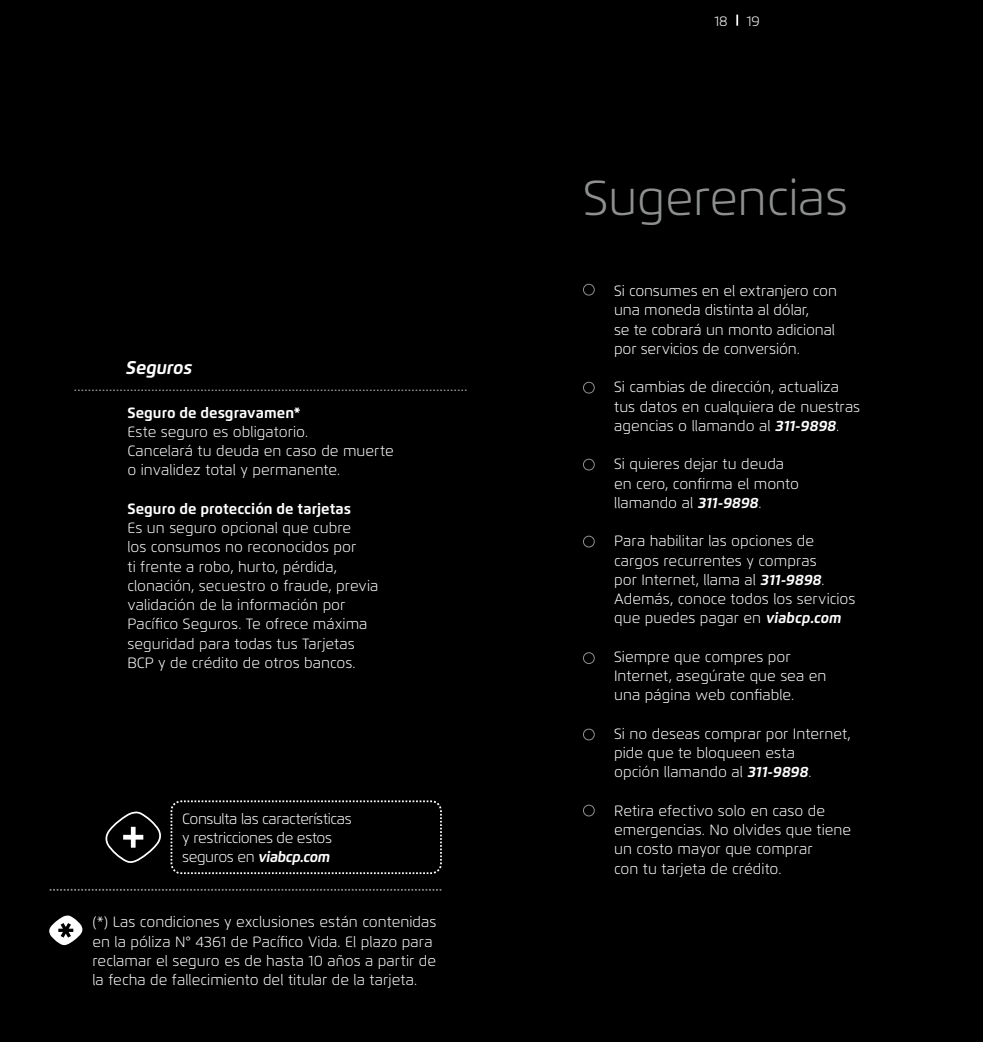
<style>
.page{position:relative;width:983px;height:1042px;background:#fff}
.page>*{position:absolute;margin:0;border:0;box-sizing:border-box;transform-origin:0 0}
.t1{font:300 49px "Flexo";letter-spacing:-.01em;color:#8e9090}
.t2{font:italic 700 18.38px "Flexo";letter-spacing:-.01em;color:#fff}
.t3{font:300 14.88px/19.2px "Flexo";color:#fff}
.t4{font:300 14.88px/19.2px "Flexo";letter-spacing:-.03em;color:#fff}
.t5{font:700 14.88px "Flexo";color:#fff}
.t6{font:300 14px "Flexo";color:#fff}
.s1{font-weight:700;font-style:italic}
</style>
<div class="page">
<div style="left:0;top:0;width:982px;height:1042px;background:#000"></div>
<svg style="left:736px;top:15px;width:2px;height:11px"></svg>
<svg style="left:74px;top:390px;width:392px;height:1px"></svg>
<svg style="left:50px;top:889px;width:391px;height:1px"></svg>
<svg style="left:49px;top:915px;width:34px;height:30px"></svg>
<svg style="left:105px;top:800px;width:337px;height:75px"></svg>
<div style="left:583px;top:382px;width:11px;height:11px;border:1px solid #8e9090;border-radius:50%"></div>
<div style="left:583px;top:459px;width:11px;height:11px;border:1px solid #8e9090;border-radius:50%"></div>
<div style="left:583px;top:652px;width:11px;height:12px;border:1px solid #8e9090;border-radius:50%"></div>
<div style="left:583px;top:536px;width:11px;height:11px;border:1px solid #8e9090;border-radius:50%"></div>
<div style="left:583px;top:728px;width:11px;height:12px;border:1px solid #8e9090;border-radius:50%"></div>
<div style="left:583px;top:284px;width:11px;height:11px;border:1px solid #8e9090;border-radius:50%"></div>
<div style="left:583px;top:805px;width:11px;height:11px;border:1px solid #8e9090;border-radius:50%"></div>
<p class="t2" style="left:126px;top:356px;width:68px">Seguros</p>
<p class="t5" style="left:127px;top:403px;width:175px">Seguro de desgravamen*</p>
<p class="t3" style="left:127px;top:422px;width:268px">Este seguro es obligatorio.<br>Cancelará tu deuda en caso de muerte o invalidez total y permanente.</p>
<p class="t5" style="left:127px;top:499px;width:225px">Seguro de protección de tarjetas</p>
<p class="t3" style="left:127px;top:518px;width:252px">Es un seguro opcional que cubre<br>los consumos no reconocidos por<br>ti frente a robo, hurto, pérdida, clonación, secuestro o fraude, previa validación de la información por Pacífico Seguros. Te ofrece máxima seguridad para todas tus Tarjetas BCP y de crédito de otros bancos.</p>
<p class="t4" style="left:182px;top:809px;width:171px">Consulta las características y restricciones de estos seguros en <span class="s1">viabcp.com</span></p>
<p class="t3" style="left:92px;top:912px;width:345px">(*) Las condiciones y exclusiones están contenidas en la póliza N° 4361 de Pacífico Vida. El plazo para reclamar el seguro es de hasta 10 años a partir de la fecha de fallecimiento del titular de la tarjeta.</p>
<p class="t6" style="left:714px;top:12px;width:15px">18</p>
<p class="t6" style="left:746px;top:12px;width:15px">19</p>
<h1 class="t1" style="left:583px;top:168px;width:266px">Sugerencias</h1>
<p class="t3" style="left:614px;top:281px;width:224px">Si consumes en el extranjero con una moneda distinta al dólar,<br>se te cobrará un monto adicional por servicios de conversión.</p>
<p class="t3" style="left:614px;top:377px;width:247px">Si cambias de dirección, actualiza tus datos en cualquiera de nuestras agencias o llamando al <span class="s1">311-9898</span>.</p>
<p class="t3" style="left:614px;top:454px;width:186px">Si quieres dejar tu deuda en cero, confirma el monto llamando al <span class="s1">311-9898</span>.</p>
<p class="t3" style="left:614px;top:531px;width:243px">Para habilitar las opciones de cargos recurrentes y compras<br>por Internet, llama al <span class="s1">311-9898</span>.<br>Además, conoce todos los servicios que puedes pagar en <span class="s1">viabcp.com</span></p>
<p class="t3" style="left:614px;top:647px;width:214px">Siempre que compres por<br>Internet, asegúrate que sea en una página web confiable.</p>
<p class="t3" style="left:614px;top:724px;width:238px">Si no deseas comprar por Internet, pide que te bloqueen esta<br>opción llamando al <span class="s1">311-9898</span>.</p>
<p class="t3" style="left:614px;top:801px;width:238px">Retira efectivo solo en caso de emergencias. No olvides que tiene un costo mayor que comprar<br>con tu tarjeta de crédito.</p>
</div>
